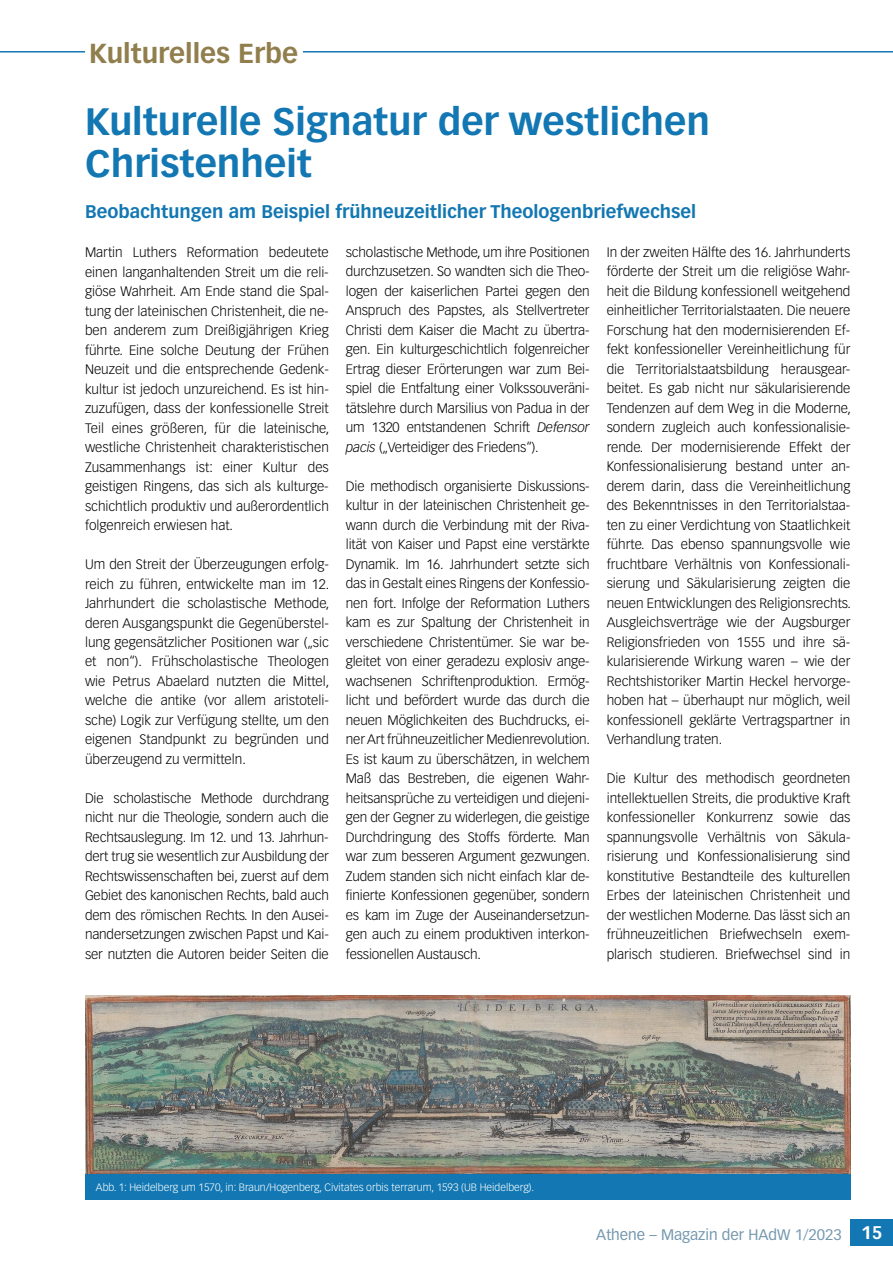
<style>
.page{position:relative;width:893px;height:1263px;background:#fff}
.page>*{position:absolute;margin:0;border:0;box-sizing:border-box;transform-origin:0 0}
.t1{font:700 37.5px/42px "Vectora LT Pro";color:#1277b2}
.t2{font:700 27px "Vectora LT Pro";color:#917e4d}
.t3{font:700 18px "Vectora LT Pro";color:#1277b2}
.t4{font:15px "Vectora LT Pro";color:#7598af}
.t5{font:300 13.5px/19.5px "Vectora LT Pro";letter-spacing:-.01em;color:#000;text-align:justify}
.t6{font:300 10.5px "Vectora LT Pro";color:#fff}
.s1{font-style:italic}
.s2{font-weight:700;font-size:18px;color:#fff}
</style>
<div class="page">
<div style="left:850px;top:1219px;width:43px;height:26px;background:#1277b2"></div>
<hr style="left:0;top:51px;width:893px;height:2px;background:#1277b2">
<div style="left:85px;top:38px;width:218px;height:29px;background:#fff"></div>
<img style="left:85px;top:996px;width:765px;height:178px">
<div style="left:85px;top:1174px;width:765px;height:25px;background:#1277b2"></div>
<h2 class="t2" style="left:89px;top:37px;width:210px">Kulturelles Erbe</h2>
<h1 class="t1" style="left:85px;top:101px;width:626px">Kulturelle Signatur der westlichen<br>Christenheit</h1>
<h3 class="t3" style="left:85px;top:201px;width:612px">Beobachtungen am Beispiel frühneuzeitlicher Theologenbriefwechsel</h3>
<p class="t5" style="left:85px;top:242px;width:246px">Martin Luthers Reformation bedeutete einen langanhaltenden Streit um die reli&shy;giöse Wahrheit. Am Ende stand die Spal&shy;tung der lateinischen Christenheit, die ne&shy;ben anderem zum Dreißigjährigen Krieg führte. Eine solche Deutung der Frühen Neuzeit und die entsprechende Gedenk&shy;kultur ist jedoch unzureichend. Es ist hin&shy;zuzufügen, dass der konfessionelle Streit Teil eines größeren, für die lateinische, westliche Christenheit charakteristischen Zusammenhangs ist: einer Kultur des geistigen Ringens, das sich als kulturge&shy;schichtlich produktiv und außerordentlich folgenreich erwiesen hat.</p>
<p class="t5" style="left:85px;top:554px;width:246px">Um den Streit der Überzeugungen erfolg&shy;reich zu führen, entwickelte man im 12.<br>Jahrhundert die scholastische Methode, deren Ausgangspunkt die Gegenüberstel&shy;lung gegensätzlicher Positionen war („sic et non“). Frühscholastische Theologen wie Petrus Abaelard nutzten die Mittel, welche die antike (vor allem aristoteli&shy;sche) Logik zur Verfügung stellte, um den eigenen Standpunkt zu begründen und überzeugend zu vermitteln.</p>
<p class="t5" style="left:85px;top:788px;width:245px">Die scholastische Methode durchdrang nicht nur die Theologie, sondern auch die Rechtsauslegung. Im 12. und 13. Jahrhun&shy;dert trug sie wesentlich zur Ausbildung der Rechtswissenschaften bei, zuerst auf dem Gebiet des kanonischen Rechts, bald auch dem des römischen Rechts. In den Ausei&shy;nandersetzungen zwischen Papst und Kai&shy;ser nutzten die Autoren beider Seiten die</p>
<p class="t5" style="left:607px;top:242px;width:246px">In der zweiten Hälfte des 16. Jahrhunderts förderte der Streit um die religiöse Wahr&shy;heit die Bildung konfessionell weitgehend einheitlicher Territorialstaaten. Die neuere Forschung hat den modernisierenden Ef&shy;fekt konfessioneller Vereinheitlichung für die Territorialstaatsbildung herausgear&shy;beitet. Es gab nicht nur säkularisierende Tendenzen auf dem Weg in die Moderne, sondern zugleich auch konfessionalisie&shy;rende. Der modernisierende Effekt der Konfessionalisierung bestand unter an&shy;derem darin, dass die Vereinheitlichung des Bekenntnisses in den Territorialstaa&shy;ten zu einer Verdichtung von Staatlichkeit führte. Das ebenso spannungsvolle wie fruchtbare Verhältnis von Konfessionali&shy;sierung und Säkularisierung zeigten die neuen Entwicklungen des Religionsrechts.<br>Ausgleichsverträge wie der Augsburger Religionsfrieden von 1555 und ihre sä&shy;kularisierende Wirkung waren – wie der Rechtshistoriker Martin Heckel hervorge&shy;hoben hat – überhaupt nur möglich, weil konfessionell geklärte Vertragspartner in Verhandlung traten.</p>
<p class="t5" style="left:607px;top:768px;width:245px">Die Kultur des methodisch geordneten intellektuellen Streits, die produktive Kraft konfessioneller Konkurrenz sowie das spannungsvolle Verhältnis von Säkula&shy;risierung und Konfessionalisierung sind konstitutive Bestandteile des kulturellen Erbes der lateinischen Christenheit und der westlichen Moderne. Das lässt sich an frühneuzeitlichen Briefwechseln exem&shy;plarisch studieren. Briefwechsel sind in</p>
<p class="t5" style="left:346px;top:242px;width:245px">scholastische Methode, um ihre Positionen durchzusetzen. So wandten sich die Theo&shy;logen der kaiserlichen Partei gegen den Anspruch des Papstes, als Stellvertreter Christi dem Kaiser die Macht zu übertra&shy;gen. Ein kulturgeschichtlich folgenreicher Ertrag dieser Erörterungen war zum Bei&shy;spiel die Entfaltung einer Volkssouveräni&shy;tätslehre durch Marsilius von Padua in der um 1320 entstandenen Schrift <span class="s1">Defensor pacis</span> („Verteidiger des Friedens“).</p>
<p class="t5" style="left:346px;top:476px;width:246px;text-align:left">Die methodisch organisierte Diskussions&shy;kultur in der lateinischen Christenheit ge&shy;wann durch die Verbindung mit der Riva&shy;lität von Kaiser und Papst eine verstärkte Dynamik. Im 16. Jahrhundert setzte sich das in Gestalt eines Ringens der Konfessio&shy;nen fort. Infolge der Reformation Luthers kam es zur Spaltung der Christenheit in verschiedene Christentümer. Sie war be&shy;gleitet von einer geradezu explosiv ange&shy;wachsenen Schriftenproduktion. Ermög&shy;licht und befördert wurde das durch die neuen Möglichkeiten des Buchdrucks, ei&shy;ner Art frühneuzeitlicher Medienrevolution.<br>Es ist kaum zu überschätzen, in welchem Maß das Bestreben, die eigenen Wahr&shy;heitsansprüche zu verteidigen und diejeni&shy;gen der Gegner zu widerlegen, die geistige Durchdringung des Stoffs förderte. Man war zum besseren Argument gezwungen.<br>Zudem standen sich nicht einfach klar de&shy;finierte Konfessionen gegenüber, sondern es kam im Zuge der Auseinandersetzun&shy;gen auch zu einem produktiven interkon&shy;fessionellen Austausch.</p>
<p class="t6" style="left:96px;top:1180px;width:440px">Abb. 1: Heidelberg um 1570, in: Braun/Hogenberg, Civitates orbis terrarum, 1593 (UB Heidelberg).</p>
<p class="t4" style="left:596px;top:1225px;width:288px">Athene – Magazin der HAdW 1/2023 <span class="s2">15</span></p>
</div>
